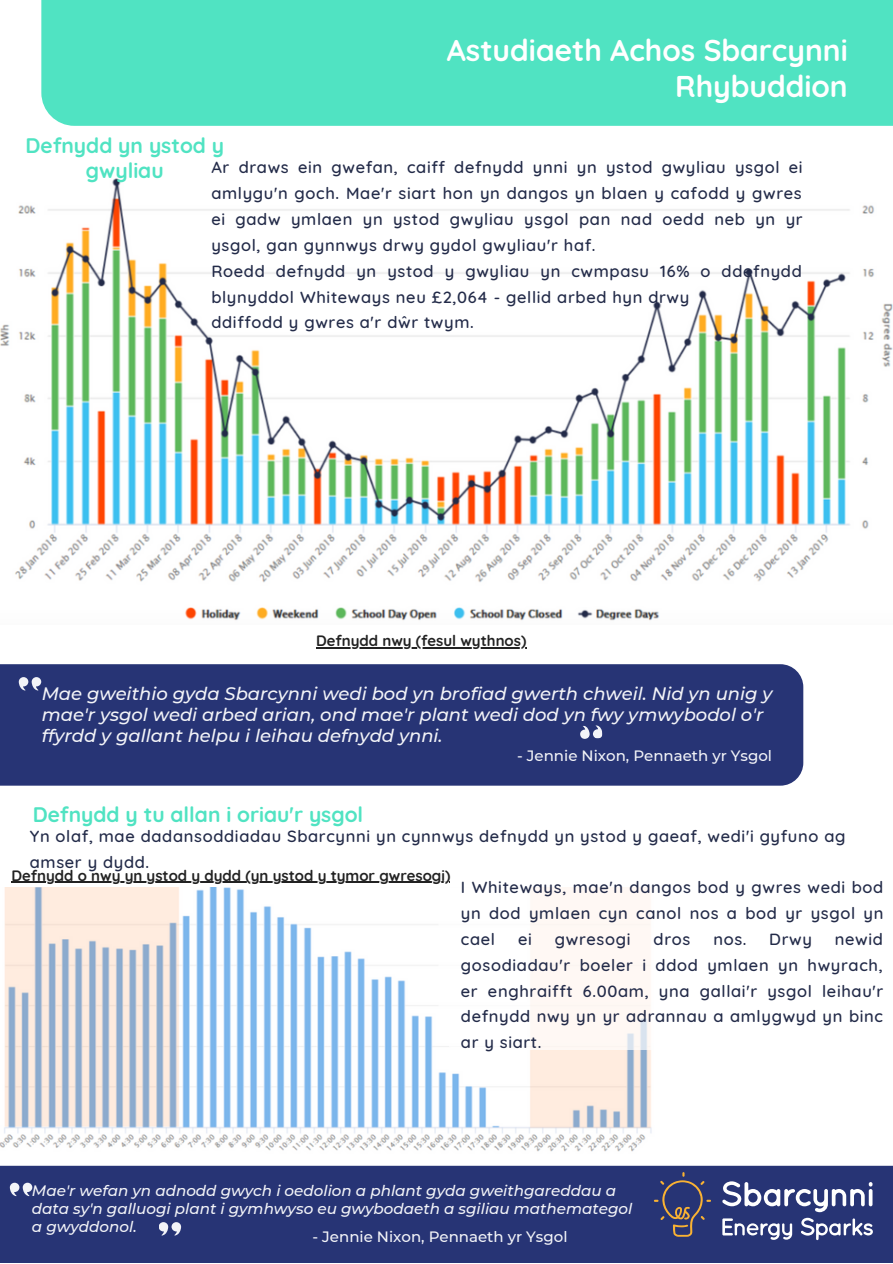
<style>
.page{position:relative;width:893px;height:1264px;background:#fff}
.page>*{position:absolute;margin:0;border:0;box-sizing:border-box;transform-origin:0 0}
.t1{font:700 30px/36px "Quicksand";color:#fff;text-align:right}
.t2{font:700 21px/24.8px "Quicksand";color:#50e3c2;text-align:center}
.t3{font:italic 500 18px/21.3px "Montserrat";color:#f3f4f8}
.t4{font:500 16.5px/25.8px "Quicksand";letter-spacing:.04em;color:#232b49}
.t5{font:italic 500 15.15px/18px "Montserrat";color:#f3f4f8}
.t6{font:700 15px "Quicksand";color:#222}
.t7{font:500 15px "Montserrat";color:#f3f4f8}
</style>
<div class="page">
<img style="left:0;top:178px;width:892px;height:443px">
<div style="left:41px;top:0;width:851px;height:126px;background:#50e3c2"></div>
<div style="left:0;top:1165px;width:892px;height:97px;background:#273475"></div>
<svg style="left:10px;top:1182px;width:22px;height:14px"></svg>
<svg style="left:159px;top:1222px;width:22px;height:13px"></svg>
<img style="left:0;top:887px;width:652px;height:265px">
<div style="left:0;top:664px;width:803px;height:121px;background:#273475"></div>
<svg style="left:19px;top:677px;width:22px;height:13px"></svg>
<svg style="left:579px;top:725px;width:23px;height:14px"></svg>
<svg style="left:438px;top:882px;width:214px;height:167px;fill:#fff8f4"></svg>
<svg style="left:654px;top:1172px;width:57px;height:64px"></svg>
<svg style="left:722px;top:1181px;width:150px;height:59px"></svg>
<svg style="left:868px;top:1188px;width:4px;height:18px"></svg>
<hr style="left:12px;top:881px;width:438px;height:1px;background:#222">
<hr style="left:316px;top:647px;width:210px;height:1px;background:#222">
<h1 class="t1" style="left:447px;top:31px;width:402px">Astudiaeth Achos Sbarcynni<br>Rhybuddion</h1>
<p class="t2" style="left:26px;top:133px;width:200px">Defnydd yn ystod y gwyliau</p>
<p class="t4" style="left:211px;top:154px;width:593px">Ar draws ein gwefan, caiff defnydd ynni yn ystod gwyliau ysgol ei amlygu'n goch. Mae'r siart hon yn dangos yn blaen y cafodd y gwres ei gadw ymlaen yn ystod gwyliau ysgol pan nad oedd neb yn yr ysgol, gan gynnwys drwy gydol gwyliau'r haf.<br>Roedd defnydd yn ystod y gwyliau yn cwmpasu 16% o ddefnydd blynyddol Whiteways neu £2,064 - gellid arbed hyn drwy<br>ddiffodd y gwres a'r dŵr twym.</p>
<p class="t6" style="left:316px;top:631px;width:212px">Defnydd nwy (fesul wythnos)</p>
<p class="t3" style="left:42px;top:682px;width:732px">Mae gweithio gyda Sbarcynni wedi bod yn brofiad gwerth chweil. Nid yn unig y mae'r ysgol wedi arbed arian, ond mae'r plant wedi dod yn fwy ymwybodol o'r ffyrdd y gallant helpu i leihau defnydd ynni.</p>
<p class="t7" style="left:517px;top:747px;width:256px">- Jennie Nixon, Pennaeth yr Ysgol</p>
<p class="t2" style="left:33px;top:801px;width:332px">Defnydd y tu allan i oriau'r ysgol</p>
<p class="t4" style="left:30px;top:823px;width:817px">Yn olaf, mae dadansoddiadau Sbarcynni yn cynnwys defnydd yn ystod y gaeaf, wedi'i gyfuno ag amser y dydd.</p>
<p class="t6" style="left:12px;top:865px;width:440px">Defnydd o nwy yn ystod y dydd (yn ystod y tymor gwresogi)</p>
<p class="t4" style="left:461px;top:874px;width:424px;text-align:justify">I Whiteways, mae'n dangos bod y gwres wedi bod yn dod ymlaen cyn canol nos a bod yr ysgol yn cael</p>
<p class="t4" style="left:461px;top:925px;width:424px;text-align:justify;text-indent:374px">newid gosodiadau'r boeler i ddod ymlaen yn hwyrach, er enghraifft 6.00am, yna gallai'r ysgol leihau'r defnydd nwy yn yr adrannau a amlygwyd yn binc ar y siart.</p>
<p class="t4" style="left:518px;top:925px;width:15px">ei</p>
<p class="t4" style="left:555px;top:925px;width:77px">gwresogi</p>
<p class="t4" style="left:653px;top:925px;width:38px">dros</p>
<p class="t4" style="left:713px;top:925px;width:35px">nos.</p>
<p class="t4" style="left:769px;top:925px;width:44px">Drwy</p>
<p class="t5" style="left:32px;top:1181px;width:602px">Mae'r wefan yn adnodd gwych i oedolion a phlant gyda gweithgareddau a data sy'n galluogi plant i gymhwyso eu gwybodaeth a sgiliau mathemategol a gwyddonol.</p>
<p class="t7" style="left:312px;top:1227px;width:256px">- Jennie Nixon, Pennaeth yr Ysgol</p>
</div>
